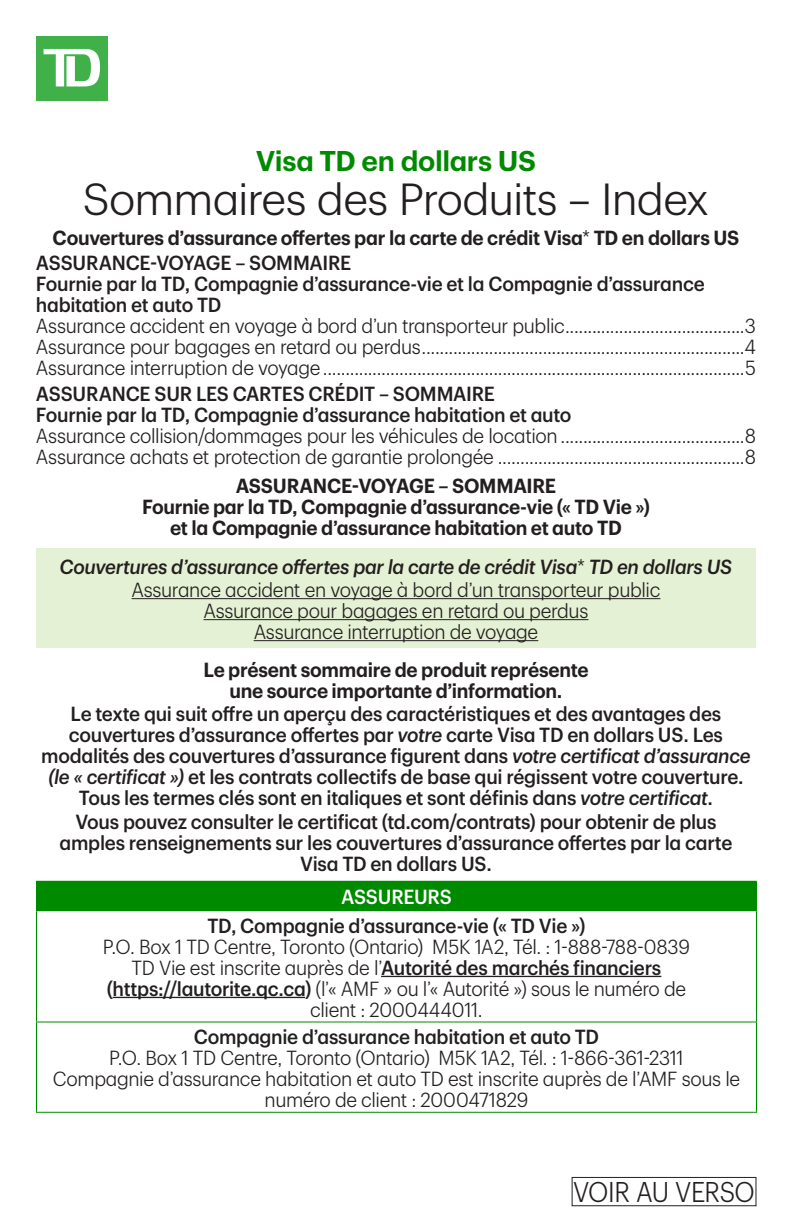
<style>
.page{position:relative;width:792px;height:1224px;background:#fff}
.page>*{position:absolute;margin:0;border:0;box-sizing:border-box;transform-origin:0 0}
.t1{font:300 44px "TD Graphik";letter-spacing:-.025em;color:#231f20}
.t2{font:600 28px "TD Graphik";letter-spacing:-.015em;color:#008a00}
.t3{font:300 28px "TD Graphik";letter-spacing:-.02em;color:#231f20;scale:.9 1}
.t4{font:300 20px/21px "TD Graphik";letter-spacing:-.02em;color:#231f20;text-align:center;scale:.95 1}
.t5{font:500 20px/21px "TD Graphik";letter-spacing:-.015em;color:#231f20;scale:.95 1}
.t6{font:600 20px/21px "TD Graphik";letter-spacing:-.015em;color:#231f20;text-align:center;scale:.95 1}
.t7{font:italic 500 20px/23.2px "TD Graphik";letter-spacing:-.015em;color:#231f20;text-align:center;scale:.95 1}
.t8{font:500 20px "TD Graphik";letter-spacing:-.015em;color:#fff;scale:.95 1}
.s1{font-weight:300}
.s2{font-weight:500}
.s3{font-weight:300;font-style:normal}
.s4{font-style:italic}
</style>
<div class="page">
<div style="left:572px;top:1177px;width:184px;height:29px;border:1px solid #231f20"></div>
<div style="left:36px;top:36px;width:72px;height:64px;background:#40b149"></div>
<svg style="left:44px;top:49px;width:56px;height:37px"></svg>
<div style="left:36px;top:548px;width:720px;height:100px;background:#e5f1d4"></div>
<hr style="left:132px;top:598px;width:528px;height:1px;background:#231f20">
<hr style="left:204px;top:619px;width:384px;height:1px;background:#231f20">
<hr style="left:254px;top:640px;width:284px;height:1px;background:#231f20">
<div style="left:36px;top:881px;width:720px;height:30px;background:#008a00"></div>
<hr style="left:36px;top:881px;width:721px;height:1px;background:#008a00">
<svg style="left:756px;top:882px;width:1px;height:28px"></svg>
<hr style="left:36px;top:911px;width:1px;height:111px;background:#008a00">
<hr style="left:36px;top:1023px;width:1px;height:89px;background:#008a00">
<hr style="left:36px;top:910px;width:721px;height:1px;background:#008a00">
<hr style="left:756px;top:911px;width:1px;height:111px;background:#008a00">
<hr style="left:756px;top:1023px;width:1px;height:89px;background:#008a00">
<hr style="left:36px;top:1022px;width:721px;height:1px;background:#008a00">
<hr style="left:36px;top:1112px;width:721px;height:1px;background:#008a00">
<hr style="left:381px;top:976px;width:280px;height:1px;background:#231f20">
<hr style="left:113px;top:997px;width:192px;height:1px;background:#231f20">
<h2 class="t2" style="left:256px;top:140px;width:282px">Visa TD en dollars US</h2>
<h1 class="t1" style="left:83px;top:167px;width:628px">Sommaires des Produits – Index</h1>
<p class="t6" style="left:36px;top:224px;width:742px;line-height:25.4px;text-align:left;text-indent:17px">Couvertures d’assurance offertes par la carte de crédit Visa<span class="s1">*</span> TD en dollars US<br><span class="s2">ASSURANCE‑VOYAGE – SOMMAIRE</span></p>
<p class="t5" style="left:36px;top:272px;width:705px">Fournie par la TD, Compagnie d’assurance‑vie et la Compagnie d’assurance habitation et auto TD</p>
<p class="t4" style="left:36px;top:314px;width:759px;text-align:justify">Assurance accident en voyage à bord d’un transporteur public........................................3<br>Assurance pour bagages en retard ou perdus........................................................................4<br>Assurance interruption de voyage..............................................................................................5</p>
<p class="t5" style="left:36px;top:381px;width:565px">ASSURANCE SUR LES CARTES CRÉDIT – SOMMAIRE<br>Fournie par la TD, Compagnie d’assurance habitation et auto</p>
<p class="t4" style="left:36px;top:423px;width:759px;text-align:left">Assurance collision/dommages pour les véhicules de location .........................................8<br>Assurance achats et protection de garantie prolongée .......................................................8</p>
<p class="t6" style="left:142px;top:474px;width:536px">ASSURANCE‑VOYAGE – SOMMAIRE<br>Fournie par la TD, Compagnie d’assurance‑vie (« TD Vie ») et la Compagnie d’assurance habitation et auto TD</p>
<p class="t7" style="left:60px;top:553px;width:710px">Couvertures d’assurance offertes par la carte de crédit Visa<span class="s3">*</span> TD en dollars US<br><span class="s3">Assurance accident en voyage à bord d’un transporteur public</span></p>
<p class="t4" style="left:203px;top:598px;width:407px">Assurance pour bagages en retard ou perdus<br>Assurance interruption de voyage</p>
<p class="t6" style="left:203px;top:658px;width:407px">Le présent sommaire de produit représente une source importante d’information.</p>
<p class="t5" style="left:41px;top:702px;width:748px;text-align:center">Le texte qui suit offre un aperçu des caractéristiques et des avantages des couvertures d’assurance offertes par <span class="s4">votre</span> carte Visa TD en dollars US. Les modalités des couvertures d’assurance figurent dans <span class="s4">votre certificat d’assurance (le « certificat »)</span> et les contrats collectifs de base qui régissent votre couverture.<br>Tous les termes clés sont en italiques et sont définis dans <span class="s4">votre certificat</span>.</p>
<p class="t5" style="left:60px;top:809px;width:710px;text-align:center">Vous pouvez consulter le certificat (td.com/contrats) pour obtenir de plus amples renseignements sur les couvertures d’assurance offertes par la carte<br>Visa TD en dollars US.</p>
<p class="t8" style="left:341px;top:882px;width:118px">ASSUREURS</p>
<p class="t5" style="left:207px;top:913px;width:400px">TD, Compagnie d’assurance‑vie (« TD Vie »)</p>
<p class="t4" style="left:103px;top:934px;width:620px">P.O. Box 1 TD Centre, Toronto (Ontario) M5K 1A2, Tél. : 1‑888‑788‑0839<br>TD Vie est inscrite auprès de l’<span class="s2">Autorité des marchés financiers (https://lautorite.qc.ca)</span> (l’« AMF » ou l’« Autorité ») sous le numéro de client : 2000444011.</p>
<p class="t5" style="left:194px;top:1025px;width:428px">Compagnie d’assurance habitation et auto TD</p>
<p class="t4" style="left:53px;top:1045px;width:725px">P.O. Box 1 TD Centre, Toronto (Ontario) M5K 1A2, Tél. : 1‑866‑361‑2311<br>Compagnie d’assurance habitation et auto TD est inscrite auprès de l’AMF sous le numéro de client : 2000471829</p>
<h2 class="t3" style="left:573px;top:1171px;width:204px">VOIR AU VERSO</h2>
</div>
